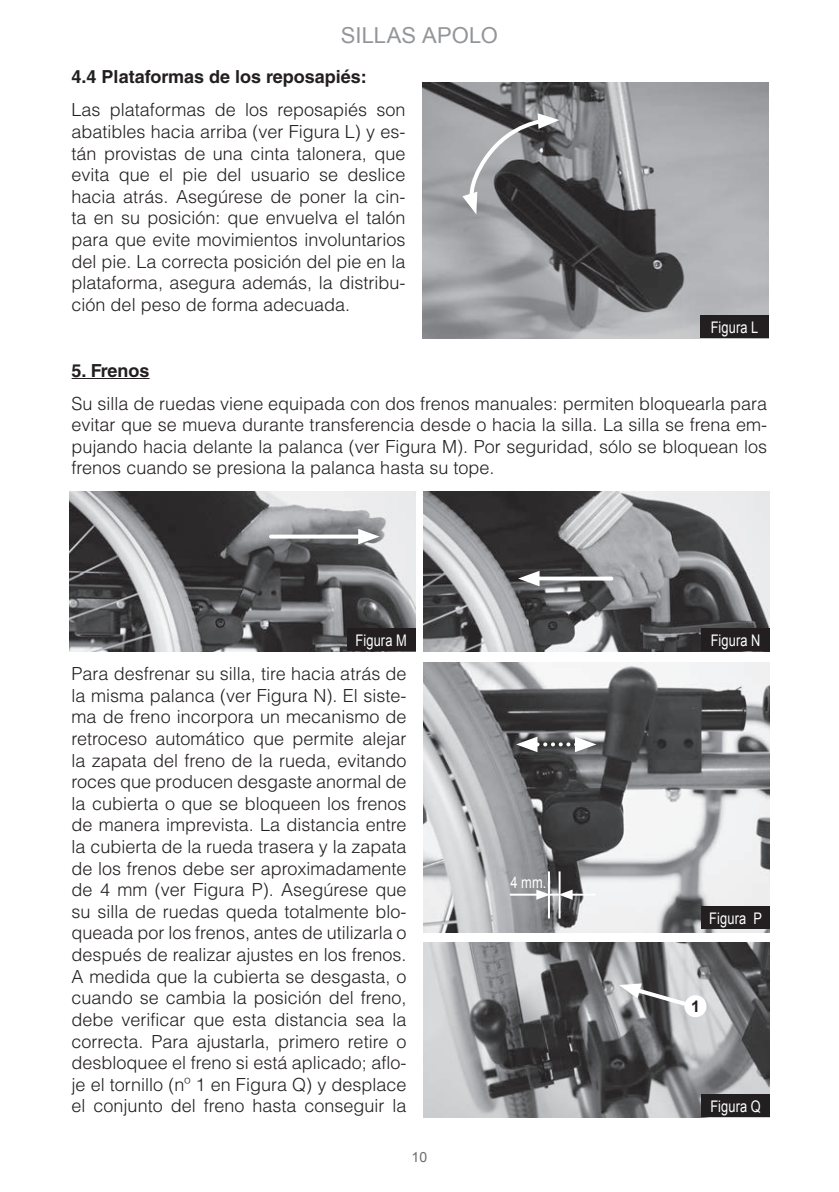
<style>
.page{position:relative;width:839px;height:1192px;background:#fff}
.page>*{position:absolute;margin:0;border:0;box-sizing:border-box;transform-origin:0 0}
.t1{font:22px "Arial";color:#939598}
.t2{font:300 18px/21.6px "Helvetica LT Std";color:#231f20;text-align:justify}
.t3{font:700 18px "Helvetica LT Std";color:#231f20}
.t4{font:16px "Arial";letter-spacing:.01em;color:#fff;scale:.8 1}
.t5{font:700 16px "Arial";color:#231f20}
.t6{font:14px "Arial";color:#6c6d70}
</style>
<div class="page">
<hr style="left:72px;top:378px;width:78px;height:1px;background:#231f20">
<img style="left:69px;top:491px;width:346px;height:160px">
<div style="left:347px;top:628px;width:68px;height:23px;background:#231f20"></div>
<img style="left:423px;top:491px;width:346px;height:160px">
<div style="left:701px;top:628px;width:68px;height:23px;background:#231f20"></div>
<img style="left:423px;top:662px;width:346px;height:270px">
<img style="left:423px;top:942px;width:346px;height:175px">
<div style="left:701px;top:1094px;width:68px;height:23px;background:#231f20"></div>
<svg style="left:516px;top:736px;width:80px;height:16px"></svg>
<hr style="left:548px;top:871px;width:2px;height:47px;background:#fff">
<hr style="left:558px;top:871px;width:2px;height:47px;background:#fff">
<hr style="left:509px;top:894px;width:30px;height:2px;background:#fff">
<hr style="left:569px;top:894px;width:26px;height:2px;background:#fff">
<svg style="left:536px;top:889px;width:36px;height:11px"></svg>
<svg style="left:619px;top:983px;width:82px;height:29px"></svg>
<div style="left:684px;top:995px;width:22px;height:22px;background:#fff;border-radius:50%"></div>
<div style="left:701px;top:906px;width:68px;height:23px;background:#231f20"></div>
<img style="left:422px;top:83px;width:346px;height:255px">
<div style="left:700px;top:316px;width:68px;height:22px;background:#231f20"></div>
<svg style="left:462px;top:113px;width:97px;height:101px"></svg>
<svg style="left:271px;top:535px;width:87px;height:4px"></svg>
<svg style="left:358px;top:529px;width:21px;height:15px"></svg>
<svg style="left:539px;top:576px;width:72px;height:4px"></svg>
<svg style="left:518px;top:571px;width:21px;height:15px"></svg>
<p class="t1" style="left:341px;top:21px;width:158px">SILLAS APOLO</p>
<p class="t3" style="left:72px;top:66px;width:297px">4.4 Plataformas de los reposapiés:</p>
<p class="t2" style="left:72px;top:99px;width:335px">Las plataformas de los reposapiés son abatibles hacia arriba (ver Figura L) y es&shy;tán provistas de una cinta talonera, que evita que el pie del usuario se deslice hacia atrás. Asegúrese de poner la cin&shy;ta en su posición: que envuelva el talón para que evite movimientos involuntarios del pie. La correcta posición del pie en la plataforma, asegura además, la distribu&shy;ción del peso de forma adecuada.</p>
<p class="t4" style="left:710px;top:317px;width:61px">Figura L</p>
<p class="t3" style="left:72px;top:359px;width:79px">5. Frenos</p>
<p class="t2" style="left:72px;top:392px;width:697px">Su silla de ruedas viene equipada con dos frenos manuales: permiten bloquearla para evitar que se mueva durante transferencia desde o hacia la silla. La silla se frena em&shy;pujando hacia delante la palanca (ver Figura M). Por seguridad, sólo se bloquean los frenos cuando se presiona la palanca hasta su tope.</p>
<p class="t4" style="left:355px;top:629px;width:65px">Figura M</p>
<p class="t4" style="left:710px;top:629px;width:64px">Figura N</p>
<p class="t2" style="left:72px;top:663px;width:336px">Para desfrenar su silla, tire hacia atrás de la misma palanca (ver Figura N). El siste&shy;ma de freno incorpora un mecanismo de retroceso automático que permite alejar la zapata del freno de la rueda, evitando roces que producen desgaste anormal de la cubierta o que se bloqueen los frenos de manera imprevista. La distancia entre la cubierta de la rueda trasera y la zapata de los frenos debe ser aproximadamente de 4 mm (ver Figura P). Asegúrese que su silla de ruedas queda totalmente blo&shy;queada por los frenos, antes de utilizarla o después de realizar ajustes en los frenos.<br>A medida que la cubierta se desgasta, o cuando se cambia la posición del freno, debe verificar que esta distancia sea la correcta. Para ajustarla, primero retire o desbloquee el freno si está aplicado; aflo&shy;je el tornillo (nº 1 en Figura Q) y desplace el conjunto del freno hasta conseguir la</p>
<p class="t6" style="left:411px;top:1148px;width:17px">10</p>
<p class="t4" style="left:510px;top:871px;width:46px">4 mm.</p>
<p class="t4" style="left:709px;top:907px;width:67px">Figura P</p>
<p class="t5" style="left:691px;top:996px;width:10px">1</p>
<p class="t4" style="left:710px;top:1095px;width:65px">Figura Q</p>
</div>
